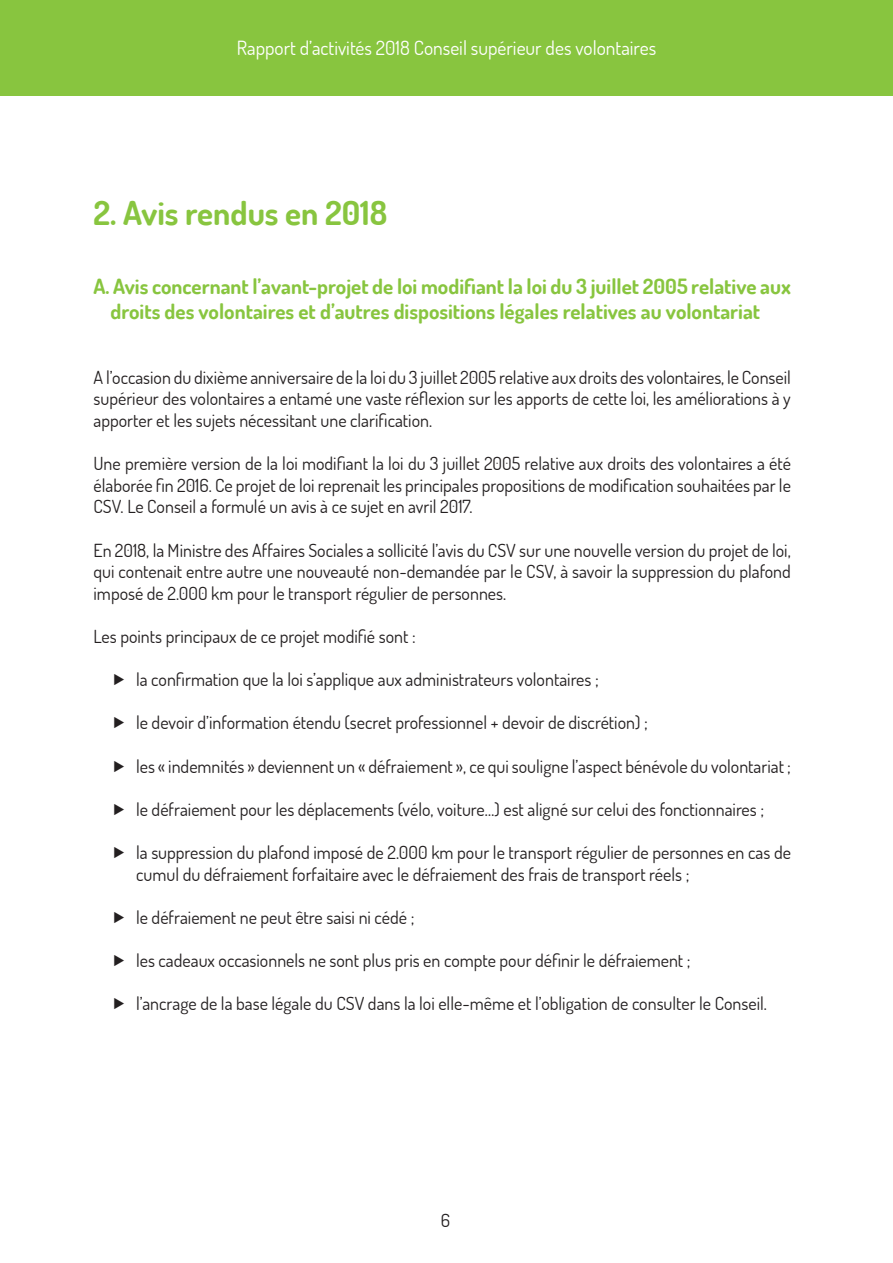
<style>
.page{position:relative;width:893px;height:1263px;background:#fff}
.page>*{position:absolute;margin:0;border:0;box-sizing:border-box;transform-origin:0 0}
.texte_courant{font:700 33px "Dosis";color:#88c53f}
.texte_courant-2{font:700 21px/25.2px "Dosis";color:#88c53f}
.t1{font:19.5px "Dosis";color:#fff}
.texte_courant-3{font:18px/21.6px "Dosis";color:#231f20;text-align:justify}
</style>
<div class="page">
<div style="left:0;top:0;width:893px;height:96px;background:#88c53f"></div>
<p class="t1" style="left:237px;top:35px;width:421px">Rapport d’activités 2018 Conseil supérieur des volontaires</p>
<p class="texte_courant" style="left:94px;top:192px;width:295px">2. Avis rendus en 2018</p>
<p class="texte_courant-2" style="left:111px;top:273px;width:682px;text-indent:-17px">A. Avis concernant l’avant-projet de loi modifiant la loi du 3 juillet 2005 relative aux droits des volontaires et d’autres dispositions légales relatives au volontariat</p>
<p class="texte_courant-3" style="left:94px;top:366px;width:699px">A l’occasion du dixième anniversaire de la loi du 3 juillet 2005 relative aux droits des volontaires, le Conseil supérieur des volontaires a entamé une vaste réflexion sur les apports de cette loi, les améliorations à y apporter et les sujets nécessitant une clarification.</p>
<p class="texte_courant-3" style="left:94px;top:452px;width:699px">Une première version de la loi modifiant la loi du 3 juillet 2005 relative aux droits des volontaires a été élaborée fin 2016. Ce projet de loi reprenait les principales propositions de modification souhaitées par le CSV. Le Conseil a formulé un avis à ce sujet en avril 2017.</p>
<p class="texte_courant-3" style="left:94px;top:539px;width:699px">En 2018, la Ministre des Affaires Sociales a sollicité l’avis du CSV sur une nouvelle version du projet de loi, qui contenait entre autre une nouveauté non-demandée par le CSV, à savoir la suppression du plafond imposé de 2.000 km pour le transport régulier de personnes.</p>
<p class="texte_courant-3" style="left:94px;top:625px;width:324px">Les points principaux de ce projet modifié sont :</p>
<p class="texte_courant-3" style="left:136px;top:668px;width:464px">la confirmation que la loi s’applique aux administrateurs volontaires ;</p>
<p class="texte_courant-3" style="left:136px;top:711px;width:513px">le devoir d’information étendu (secret professionnel + devoir de discrétion) ;</p>
<p class="texte_courant-3" style="left:136px;top:755px;width:656px">les « indemnités » deviennent un « défraiement », ce qui souligne l’aspect bénévole du volontariat ;</p>
<p class="texte_courant-3" style="left:136px;top:798px;width:630px">le défraiement pour les déplacements (vélo, voiture…) est aligné sur celui des fonctionnaires ;</p>
<p class="texte_courant-3" style="left:136px;top:841px;width:656px">la suppression du plafond imposé de 2.000 km pour le transport régulier de personnes en cas de cumul du défraiement forfaitaire avec le défraiement des frais de transport réels ;</p>
<p class="texte_courant-3" style="left:136px;top:906px;width:280px">le défraiement ne peut être saisi ni cédé ;</p>
<p class="texte_courant-3" style="left:136px;top:949px;width:556px">les cadeaux occasionnels ne sont plus pris en compte pour définir le défraiement ;</p>
<p class="texte_courant-3" style="left:136px;top:992px;width:632px">l’ancrage de la base légale du CSV dans la loi elle-même et l’obligation de consulter le Conseil.</p>
<p class="texte_courant-3" style="left:441px;top:1209px;width:11px">6</p>
</div>
